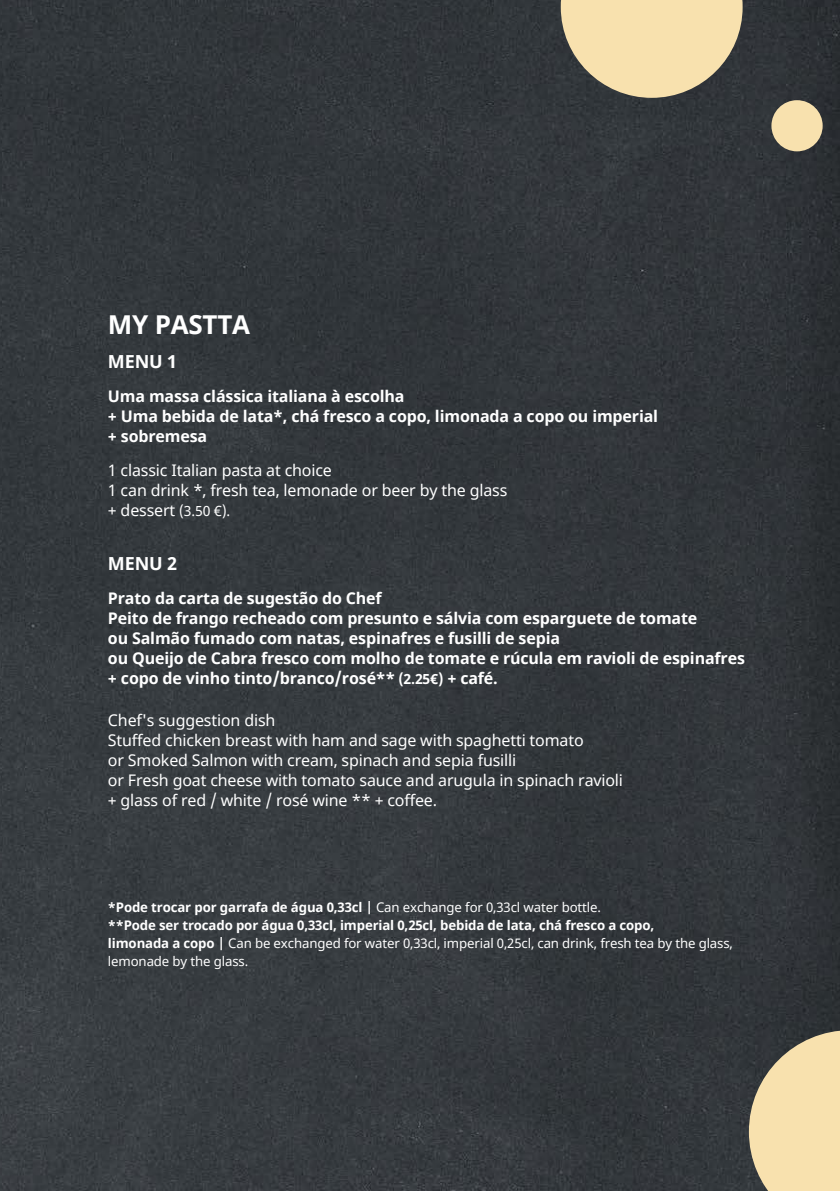
<style>
.page{position:relative;width:840px;height:1191px;background:#fff}
.page>*{position:absolute;margin:0;border:0;box-sizing:border-box;transform-origin:0 0}
.t1{font:700 26px "Noto Sans";letter-spacing:-.01em;color:#fff}
.t2{font:700 18px "Noto Sans";letter-spacing:-.01em;color:#fff}
.t3{font:700 16px/20px "Noto Sans";letter-spacing:-.01em;color:#fff}
.t4{font:16px/20px "Noto Sans";letter-spacing:-.01em;color:#fff}
.t5{font:13.2px/18px "Noto Sans";letter-spacing:-.01em;color:#fff}
.s1{font-size:14px}
.s2{font-weight:700}
</style>
<div class="page">
<img style="left:0;top:0;width:839px;height:1191px">
<svg style="left:748px;top:1030px;width:91px;height:161px"></svg>
<svg style="left:560px;top:0;width:182px;height:98px"></svg>
<div style="left:771px;top:100px;width:51px;height:51px;background:#f8e1ae;border-radius:50%"></div>
<h1 class="t1" style="left:108px;top:306px;width:144px">MY PASTTA</h1>
<p class="t2" style="left:108px;top:348px;width:70px">MENU 1</p>
<p class="t3" style="left:108px;top:386px;width:551px">Uma massa clássica italiana à escolha<br>+ Uma bebida de lata*, chá fresco a copo, limonada a copo ou imperial + sobremesa</p>
<p class="t4" style="left:108px;top:460px;width:400px">1 classic Italian pasta at choice<br>1 can drink *, fresh tea, lemonade or beer by the glass + dessert <span class="s1">(3.50 €).</span></p>
<p class="t2" style="left:108px;top:550px;width:70px">MENU 2</p>
<p class="t3" style="left:108px;top:588px;width:638px">Prato da carta de sugestão do Chef<br>Peito de frango recheado com presunto e sálvia com esparguete de tomate<br>ou Salmão fumado com natas, espinafres e fusilli de sepia<br>ou Queijo de Cabra fresco com molho de tomate e rúcula em ravioli de espinafres + copo de vinho tinto/branco/rosé** <span class="s1">(2.25€)</span> + café.</p>
<p class="t4" style="left:108px;top:710px;width:516px">Chef's suggestion dish<br>Stuffed chicken breast with ham and sage with spaghetti tomato<br>or Smoked Salmon with cream, spinach and sepia fusilli<br>or Fresh goat cheese with tomato sauce and arugula in spinach ravioli + glass of red / white / rosé wine ** + coffee.</p>
<p class="t5" style="left:108px;top:898px;width:626px"><span class="s2">*Pode trocar por garrafa de água 0,33cl |</span> Can exchange for 0,33cl water bottle.<br><span class="s2">**Pode ser trocado por água 0,33cl, imperial 0,25cl, bebida de lata, chá fresco a copo,<br>limonada a copo |</span> Can be exchanged for water 0,33cl, imperial 0,25cl, can drink, fresh tea by the glass, lemonade by the glass.</p>
</div>
